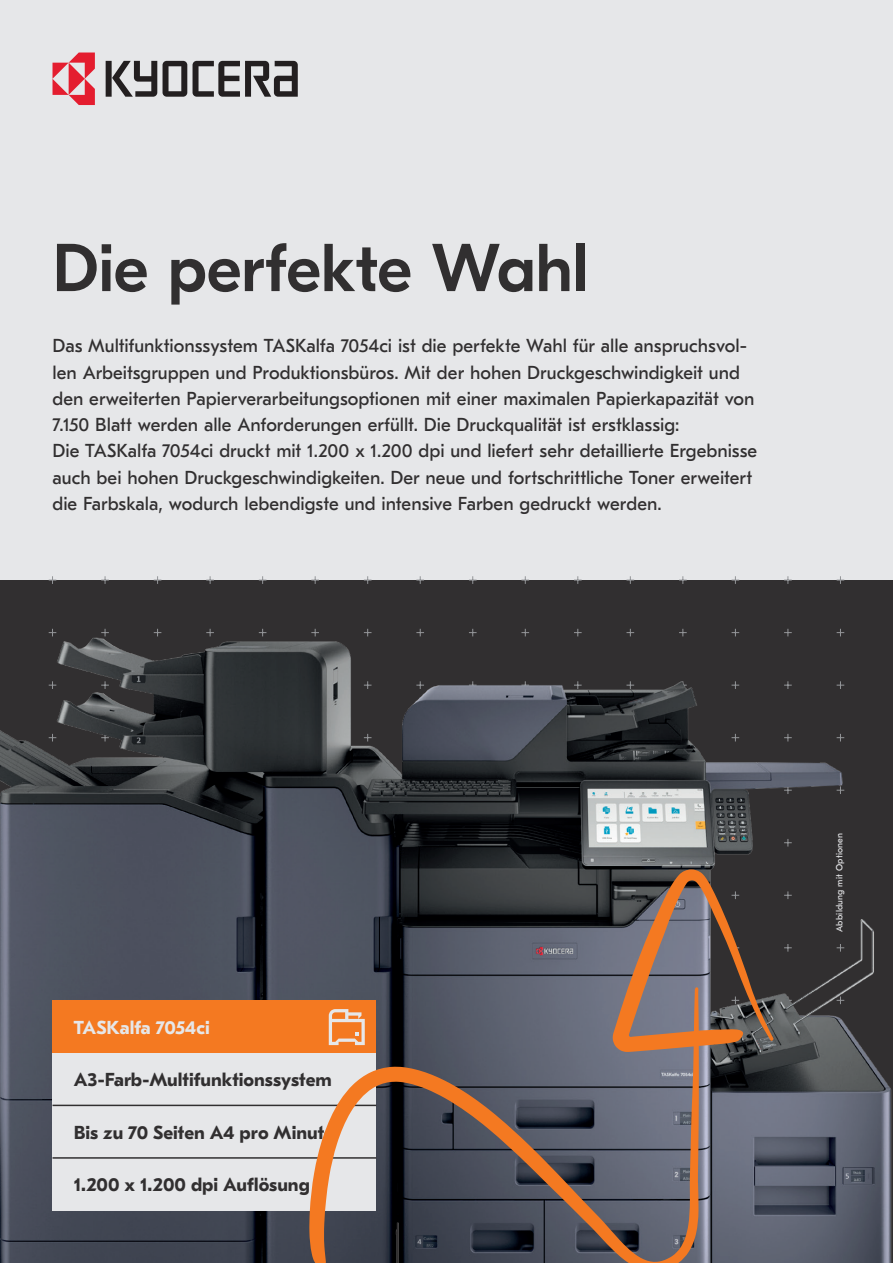
<style>
.page{position:relative;width:893px;height:1263px;background:#e6e7e9}
.page>*{position:absolute;margin:0;border:0;box-sizing:border-box;transform-origin:0 0}
.t1{font:500 67.5px "GT Eesti Pro Display";letter-spacing:-.005em;color:#312f30}
.t2{font:18.75px/26.2px "GT Eesti Pro Text";color:#312f30}
.t3{font:700 18.75px "GT Eesti Pro Text";color:#312f30}
.t4{font:700 18.75px "GT Eesti Pro Text";color:#e6e7e9}
.t5{font:9px "GT Eesti Pro Text";letter-spacing:.025em;color:#e6e7e9}
</style>
<div class="page">
<svg style="left:193px;top:61px;width:105px;height:36px"></svg>
<svg style="left:163px;top:61px;width:24px;height:36px"></svg>
<svg style="left:106px;top:61px;width:51px;height:36px"></svg>
<svg style="left:53px;top:53px;width:42px;height:52px"></svg>
<img style="left:0;top:576px;width:893px;height:687px">
<div style="left:53px;top:1158px;width:323px;height:52px;background:#e6e7e9"></div>
<div style="left:53px;top:1105px;width:323px;height:53px;background:#e6e7e9"></div>
<div style="left:53px;top:1053px;width:323px;height:52px;background:#e6e7e9"></div>
<div style="left:53px;top:1000px;width:323px;height:53px;background:#f47921"></div>
<hr style="left:53px;top:1105px;width:323px;height:1px;background:#312f30">
<hr style="left:53px;top:1157px;width:323px;height:2px;background:#312f30">
<div style="left:824px;top:817px;width:30px;height:115px;background:#312f30"></div>
<svg style="left:309px;top:869px;width:465px;height:394px;background:#655d5f"></svg>
<h1 class="t1" style="left:53px;top:232px;width:537px">Die perfekte Wahl</h1>
<p class="t2" style="left:53px;top:333px;width:706px">Das Multifunktionssystem TASKalfa 7054ci ist die perfekte Wahl für alle anspruchsvol&shy;len Arbeitsgruppen und Produktionsbüros. Mit der hohen Druckgeschwindigkeit und den erweiterten Papierverarbeitungsoptionen mit einer maximalen Papierkapazität von 7.150 Blatt werden alle Anforderungen erfüllt. Die Druckqualität ist erstklassig:<br>Die TASKalfa 7054ci druckt mit 1.200 x 1.200 dpi und liefert sehr detaillierte Ergebnisse auch bei hohen Druckgeschwindigkeiten. Der neue und fortschrittliche Toner erweitert die Farbskala, wodurch lebendigste und intensive Farben gedruckt werden.</p>
<p class="t4" style="left:74px;top:1017px;width:138px">TASKalfa 7054ci</p>
<p class="t3" style="left:74px;top:1069px;width:260px">A3-Farb-Multifunktionssystem</p>
<p class="t3" style="left:74px;top:1122px;width:262px">Bis zu 70 Seiten A4 pro Minute</p>
<p class="t3" style="left:74px;top:1174px;width:238px">1.200 x 1.200 dpi Auflösung</p>
<p class="t5" style="left:834px;top:932px;width:101px;rotate:-90deg">Abbildung mit Optionen</p>
</div>
